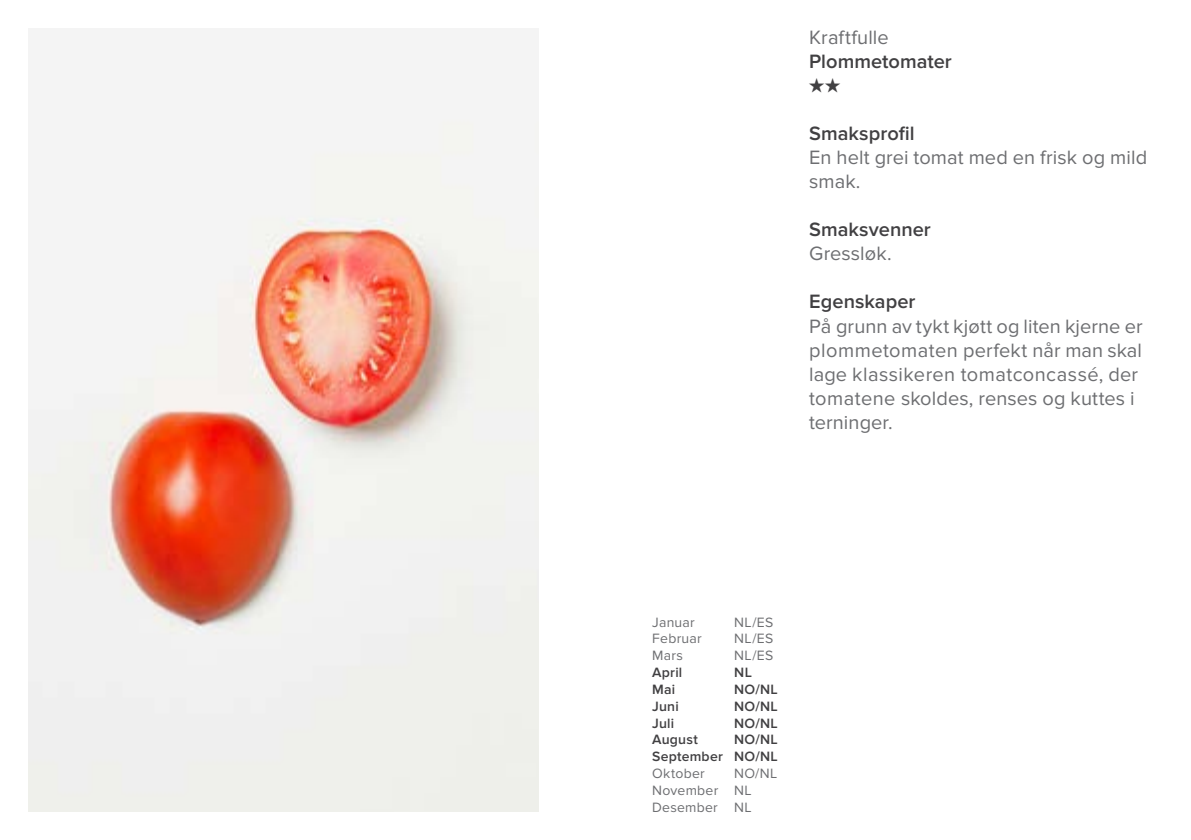
<style>
.page{position:relative;width:1191px;height:840px;background:#fff}
.page>*{position:absolute;margin:0;border:0;box-sizing:border-box;transform-origin:0 0}
.t1{font:20px/24px "Proxima Nova";letter-spacing:.005em;color:#6d6e71}
.t2{font:600 20px/24px "Proxima Nova";letter-spacing:.005em;color:#414042}
.t3{font:600 14px/16.8px "Proxima Nova";letter-spacing:.02em;color:#414042;text-align:justify}
.t4{font:14px/16.8px "Proxima Nova";letter-spacing:.02em;color:#6d6e71}
.s1{font-weight:400;color:#6d6e71}
.s2{font-weight:600;color:#414042}
</style>
<div class="page">
<img style="left:28px;top:28px;width:511px;height:783px">
<p class="t2" style="left:809px;top:26px;width:144px"><span class="s1">Kraftfulle<br></span>Plommetomater</p>
<p class="t2" style="left:809px;top:74px;width:33px">★★</p>
<p class="t1" style="left:809px;top:122px;width:339px"><span class="s2">Smaksprofil<br></span>En helt grei tomat med en frisk og mild smak.</p>
<p class="t2" style="left:809px;top:218px;width:123px">Smaksvenner<br><span class="s1">Gressløk.</span></p>
<p class="t1" style="left:809px;top:290px;width:335px"><span class="s2">Egenskaper<br></span>På grunn av tykt kjøtt og liten kjerne er plommetomaten perfekt når man skal lage klassikeren tomatconcassé, der tomatene skoldes, renses og kuttes i terninger.</p>
<p class="t4" style="left:652px;top:613px;width:44px">Januar</p>
<p class="t4" style="left:734px;top:613px;width:41px">NL/ES</p>
<p class="t4" style="left:652px;top:630px;width:51px">Februar</p>
<p class="t4" style="left:734px;top:630px;width:41px">NL/ES</p>
<p class="t4" style="left:652px;top:647px;width:32px">Mars</p>
<p class="t4" style="left:734px;top:647px;width:41px">NL/ES</p>
<p class="t3" style="left:652px;top:664px;width:32px">April</p>
<p class="t3" style="left:734px;top:664px;width:19px">NL</p>
<p class="t3" style="left:652px;top:680px;width:25px">Mai</p>
<p class="t3" style="left:734px;top:680px;width:45px">NO/NL</p>
<p class="t3" style="left:652px;top:697px;width:28px">Juni</p>
<p class="t3" style="left:734px;top:697px;width:45px">NO/NL</p>
<p class="t3" style="left:652px;top:714px;width:24px">Juli</p>
<p class="t3" style="left:734px;top:714px;width:45px">NO/NL</p>
<p class="t3" style="left:652px;top:731px;width:47px">August</p>
<p class="t3" style="left:652px;top:731px;width:127px;text-indent:82px">NO/NL September NO/NL <span class="s1">Oktober</span></p>
<p class="t4" style="left:652px;top:764px;width:126px;text-indent:82px">NO/NL<br>November NL<br>Desember NL</p>
</div>
